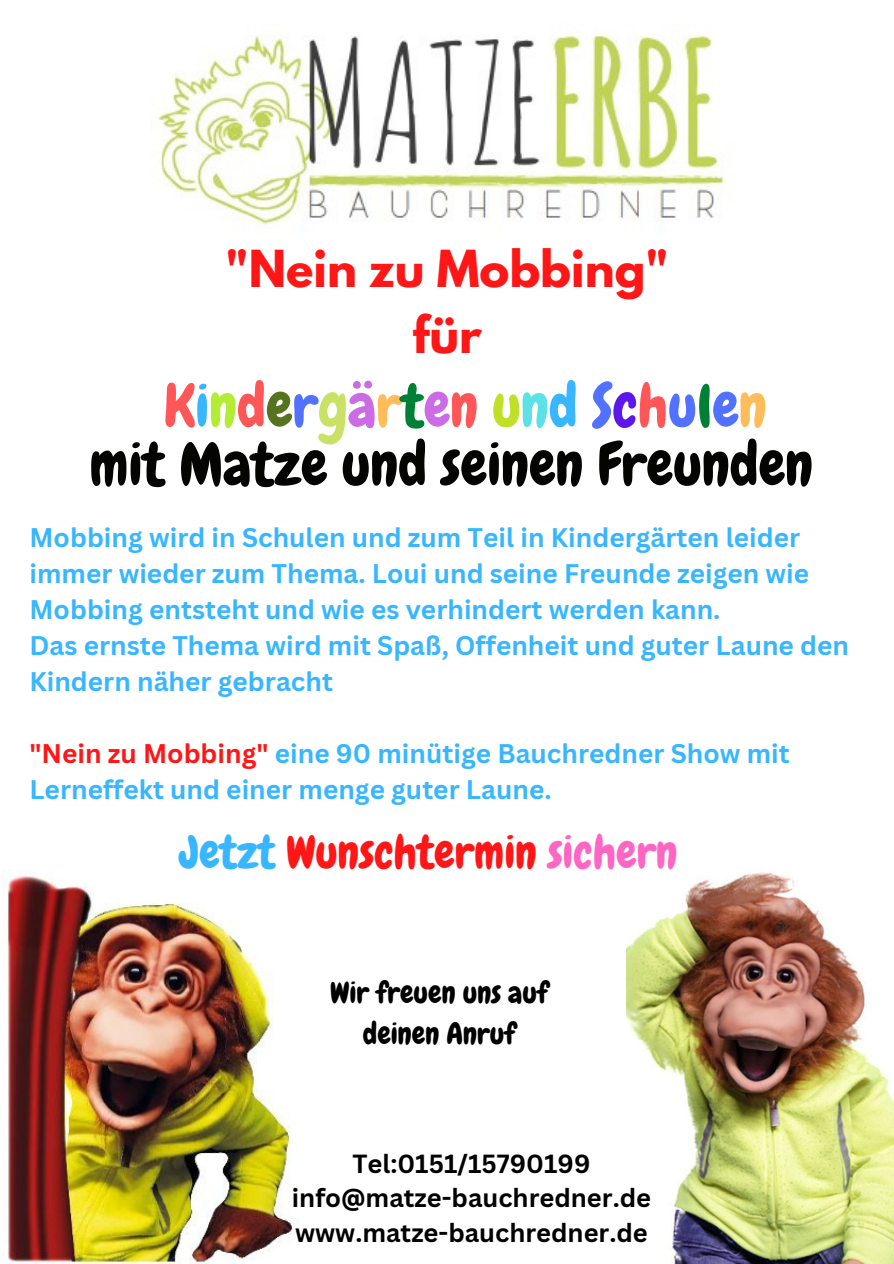
<style>
.page{position:relative;width:894px;height:1264px;background:#fff}
.page>*{position:absolute;margin:0;border:0;box-sizing:border-box;transform-origin:0 0}
.t1{font:59.4px/58.5px "Chewy";color:#040503;text-align:center}
.t2{font:45.9px "Chewy";color:#ff1616}
.t3{font:700 45.15px/66.3px "League Spartan";color:#ff1616;text-align:center}
.t4{font:30px/41.7px "Chewy";color:#000;text-align:center}
.t5{font:700 26.25px/36px "Canva Sans";color:#38b6ff}
.t6{font:700 25.5px/34.8px "Canva Sans";color:#000;text-align:center}
.s1{color:#ff5757}
.s2{color:#38b6ff}
.s3{color:#b2ec34}
.s4{color:#56741f}
.s5{color:#5271ff}
.s6{color:#c9e265}
.s7{color:#cb6ce6}
.s8{color:#ffbd59}
.s9{color:#008037}
.s10{color:#c0df27}
.s11{color:#5ce1e6}
.s12{color:#5e17eb}
.s13{color:#fff}
.s14{color:#ff1616}
.s15{color:#ff66c4}
</style>
<div class="page">
<img style="left:152px;top:24px;width:583px;height:202px">
<img style="left:2px;top:869px;width:296px;height:394px">
<img style="left:626px;top:872px;width:267px;height:391px">
<p class="t3" style="left:225px;top:241px;width:444px">"Nein zu Mobbing" für</p>
<h3 class="t1" style="left:89px;top:377px;width:724px"><span class="s1">K</span><span class="s2">i</span><span class="s3">n</span><span class="s1">d</span><span class="s4">e</span><span class="s5">r</span><span class="s6">g</span><span class="s7">ä</span><span class="s8">r</span><span class="s9">t</span><span class="s7">e</span><span class="s1">n</span> <span class="s10">u</span><span class="s11">n</span><span class="s2">d</span> <span class="s5">S</span><span class="s12">c</span><span class="s1">h</span><span class="s5">u</span><span class="s9">l</span><span class="s5">e</span><span class="s8">n<br></span>mit Matze und seinen Freunden</h3>
<p class="t5" style="left:29px;top:518px;width:781px">Mobbing wird in Schulen und zum Teil in Kindergärten leider immer wieder zum Thema. Loui und seine Freunde zeigen wie<br>Mobbing entsteht und wie es verhindert werden kann.</p>
<p class="t5" style="left:29px;top:626px;width:820px">Das ernste Thema wird mit Spaß, Offenheit und guter Laune den<br>Kindern näher gebracht<span class="s13">.</span></p>
<p class="t5" style="left:29px;top:734px;width:761px"><span class="s14">"Nein zu Mobbing"</span> eine 90 minütige Bauchredner Show mit<br>Lerneffekt und einer menge guter Laune.</p>
<p class="t2" style="left:180px;top:823px;width:499px"><span class="s2">Jetzt</span> Wunschtermin <span class="s15">sichern</span></p>
<h4 class="t4" style="left:330px;top:971px;width:219px">Wir freuen uns auf deinen Anruf</h4>
<p class="t6" style="left:292px;top:1145px;width:360px">Tel:0151/15790199 info@matze-bauchredner.de www.matze-bauchredner.de</p>
</div>
